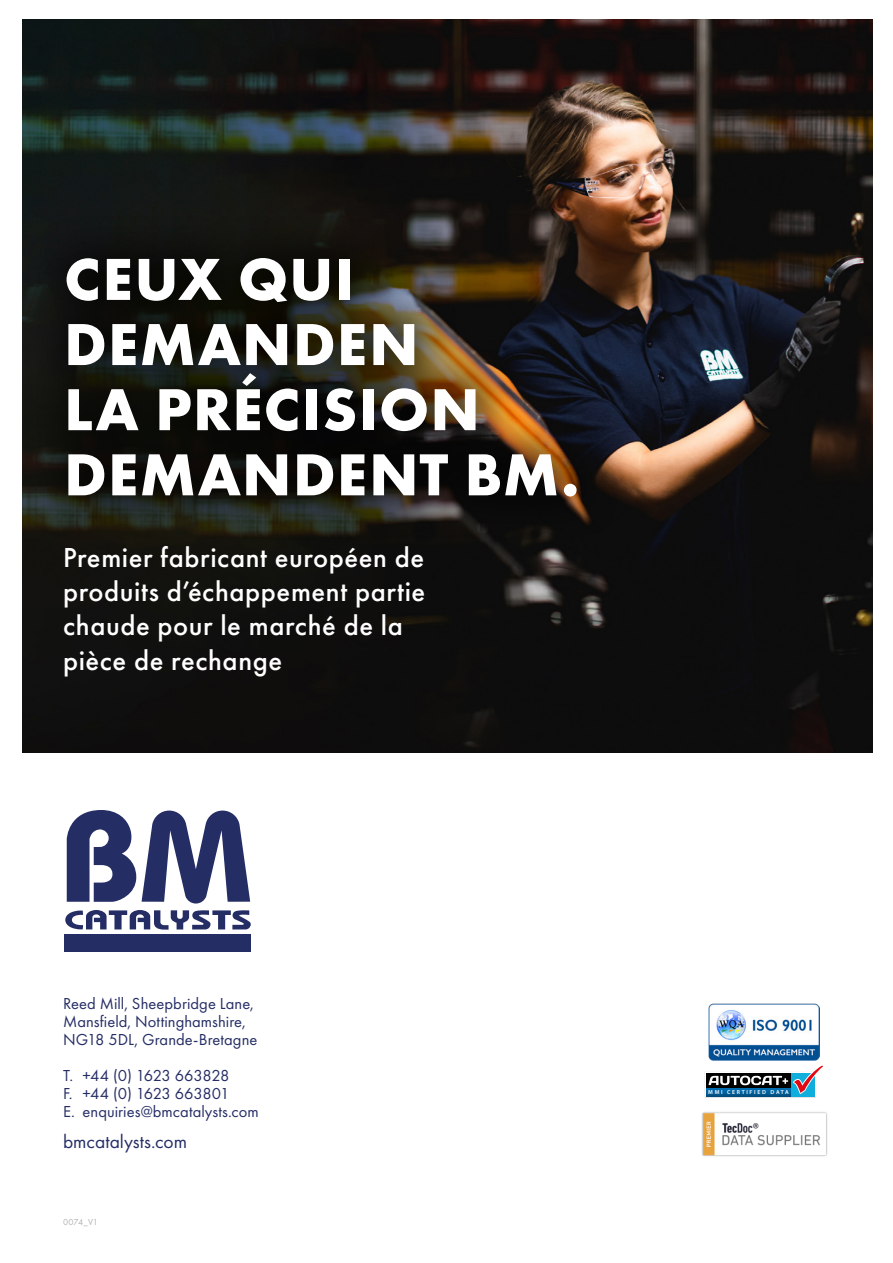
<style>
.page{position:relative;width:893px;height:1263px;background:#fff}
.page>*{position:absolute;margin:0;border:0;box-sizing:border-box;transform-origin:0 0}
.t1{font:700 61.5px/65.1px "Futura PT";letter-spacing:.02em;color:#fff}
.t2{font:500 28.5px/34.2px "Futura PT";letter-spacing:.02em;color:#fff}
.t3{font:19.5px "Futura PT";color:#252d65}
.t4{font:16.5px/18px "Futura PT";letter-spacing:.005em;color:#252d65}
.t5{font:9px "Futura PT";letter-spacing:-.01em;color:#b3b2b2}
.t6{font:600 5.7px "Myriad Pro";letter-spacing:.29em;color:#fff}
</style>
<div class="page">
<img style="left:653px;top:19px;width:219px;height:734px">
<img style="left:23px;top:19px;width:753px;height:733px">
<svg style="left:67px;top:810px;width:183px;height:93px"></svg>
<svg style="left:65px;top:910px;width:186px;height:20px"></svg>
<div style="left:65px;top:934px;width:186px;height:18px;background:#252d65"></div>
<div style="left:22px;top:213px;width:598px;height:328px;background:#000;opacity:.69"></div>
<svg style="left:705px;top:1065px;width:118px;height:33px"></svg>
<img style="left:702px;top:1112px;width:125px;height:44px">
<img style="left:709px;top:1003px;width:111px;height:57px">
<h1 class="t1" style="left:64px;top:245px;width:517px">CEUX QUI<br>DEMANDEN<br>LA PRÉCISION<br>DEMANDENT BM.</h1>
<h2 class="t2" style="left:63px;top:540px;width:364px">Premier fabricant européen de produits d’échappement partie chaude pour le marché de la pièce de rechange</h2>
<p class="t4" style="left:63px;top:994px;width:196px">Reed Mill, Sheepbridge Lane,<br>Mansfield, Nottinghamshire,<br>NG18 5DL, Grande-Bretagne</p>
<p class="t4" style="left:63px;top:1066px;width:197px">T. +44 (0) 1623 663828<br>F. +44 (0) 1623 663801<br>E. enquiries@bmcatalysts.com</p>
<p class="t3" style="left:63px;top:1130px;width:126px">bmcatalysts.com</p>
<p class="t5" style="left:63px;top:1217px;width:37px">0074_V1</p>
<p class="t6" style="left:708px;top:1089px;width:82px">MMI CERTIFIED DATA</p>
</div>
